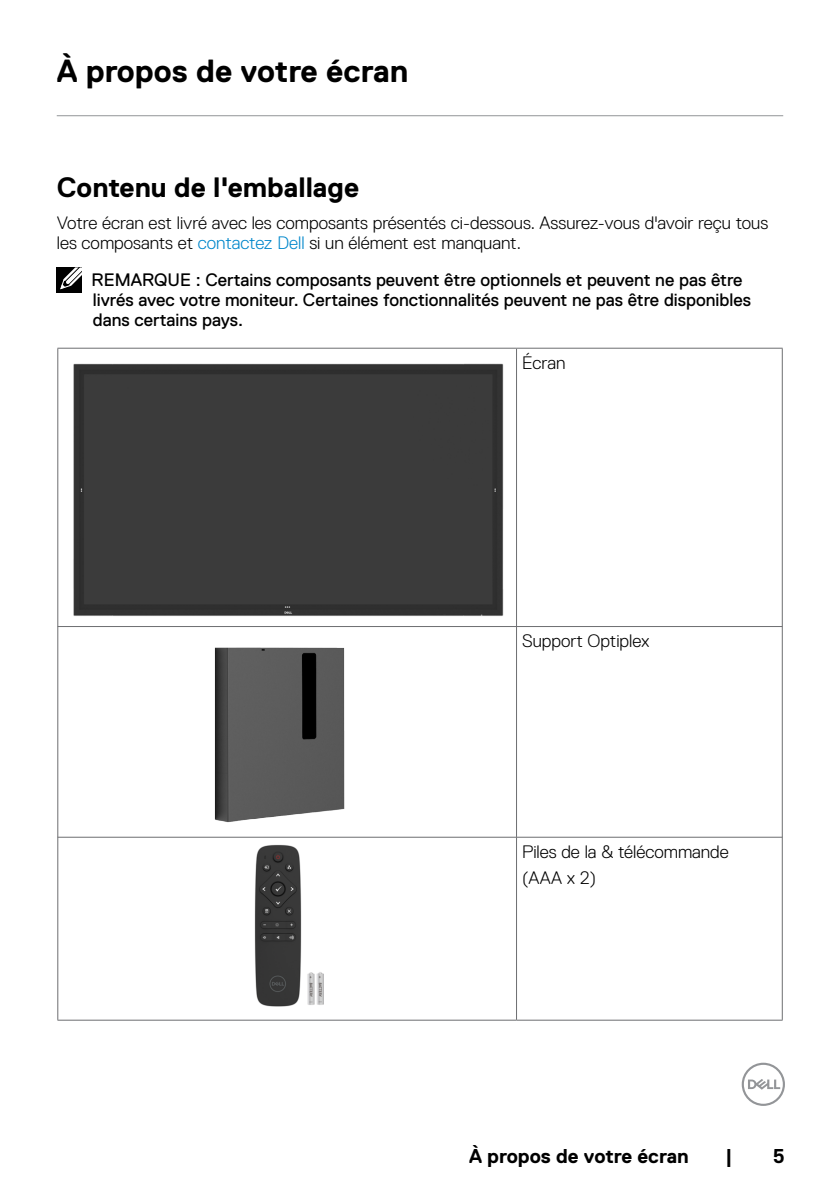
<style>
.page{position:relative;width:840px;height:1191px;background:#fff}
.page>*{position:absolute;margin:0;border:0;box-sizing:border-box;transform-origin:0 0}
.t1{font:700 32px "Dell Replica";color:#000}
.t2{font:700 28px "Dell Replica";color:#000}
.t3{font:700 20px "Dell Replica";color:#000}
.t4{font:300 18px/20px "Dell Replica";color:#000}
.t5{font:18px/20px "Dell Replica";color:#000}
.s1{color:#0087cb}
</style>
<div class="page">
<svg style="left:741px;top:1062px;width:43px;height:44px"></svg>
<hr style="left:57px;top:115px;width:725px;height:1px;background:#939598">
<div style="left:57px;top:267px;width:25px;height:26px;background:#000"></div>
<svg style="left:60px;top:267px;width:22px;height:23px"></svg>
<hr style="left:57px;top:348px;width:459px;height:1px;background:#6d6e71">
<hr style="left:57px;top:348px;width:1px;height:278px;background:#6d6e71">
<hr style="left:516px;top:348px;width:266px;height:1px;background:#6d6e71">
<hr style="left:516px;top:348px;width:1px;height:278px;background:#6d6e71">
<hr style="left:781px;top:348px;width:1px;height:278px;background:#6d6e71">
<hr style="left:57px;top:626px;width:459px;height:1px;background:#6d6e71">
<hr style="left:57px;top:626px;width:1px;height:211px;background:#6d6e71">
<hr style="left:516px;top:626px;width:266px;height:1px;background:#6d6e71">
<hr style="left:516px;top:627px;width:1px;height:210px;background:#6d6e71">
<hr style="left:781px;top:626px;width:1px;height:211px;background:#6d6e71">
<hr style="left:57px;top:837px;width:459px;height:1px;background:#6d6e71">
<hr style="left:57px;top:837px;width:1px;height:182px;background:#6d6e71">
<hr style="left:516px;top:837px;width:266px;height:1px;background:#6d6e71">
<hr style="left:516px;top:837px;width:1px;height:182px;background:#6d6e71">
<hr style="left:781px;top:837px;width:1px;height:182px;background:#6d6e71">
<hr style="left:57px;top:1019px;width:459px;height:1px;background:#6d6e71">
<hr style="left:516px;top:1019px;width:266px;height:1px;background:#6d6e71">
<img style="left:73px;top:363px;width:431px;height:253px">
<img style="left:214px;top:647px;width:131px;height:176px">
<img style="left:254px;top:844px;width:69px;height:163px">
<h1 class="t1" style="left:57px;top:53px;width:353px">À propos de votre écran</h1>
<h2 class="t2" style="left:57px;top:172px;width:304px">Contenu de l'emballage</h2>
<p class="t4" style="left:57px;top:213px;width:712px">Votre écran est livré avec les composants présentés ci-dessous. Assurez-vous d'avoir reçu tous les composants et <span class="s1">contactez Dell</span> si un élément est manquant.</p>
<p class="t5" style="left:92px;top:270px;width:660px">REMARQUE : Certains composants peuvent être optionnels et peuvent ne pas être livrés avec votre moniteur. Certaines fonctionnalités peuvent ne pas être disponibles dans certains pays.</p>
<p class="t4" style="left:522px;top:353px;width:45px">Écran</p>
<p class="t4" style="left:522px;top:631px;width:129px">Support Optiplex</p>
<p class="t4" style="left:522px;top:839px;width:208px;line-height:25.6px">Piles de la &amp; télécommande (AAA x 2)</p>
<p class="t3" style="left:469px;top:1144px;width:221px">À propos de votre écran</p>
<p class="t3" style="left:725px;top:1144px;width:9px">|</p>
<p class="t3" style="left:772px;top:1144px;width:13px">5</p>
</div>
